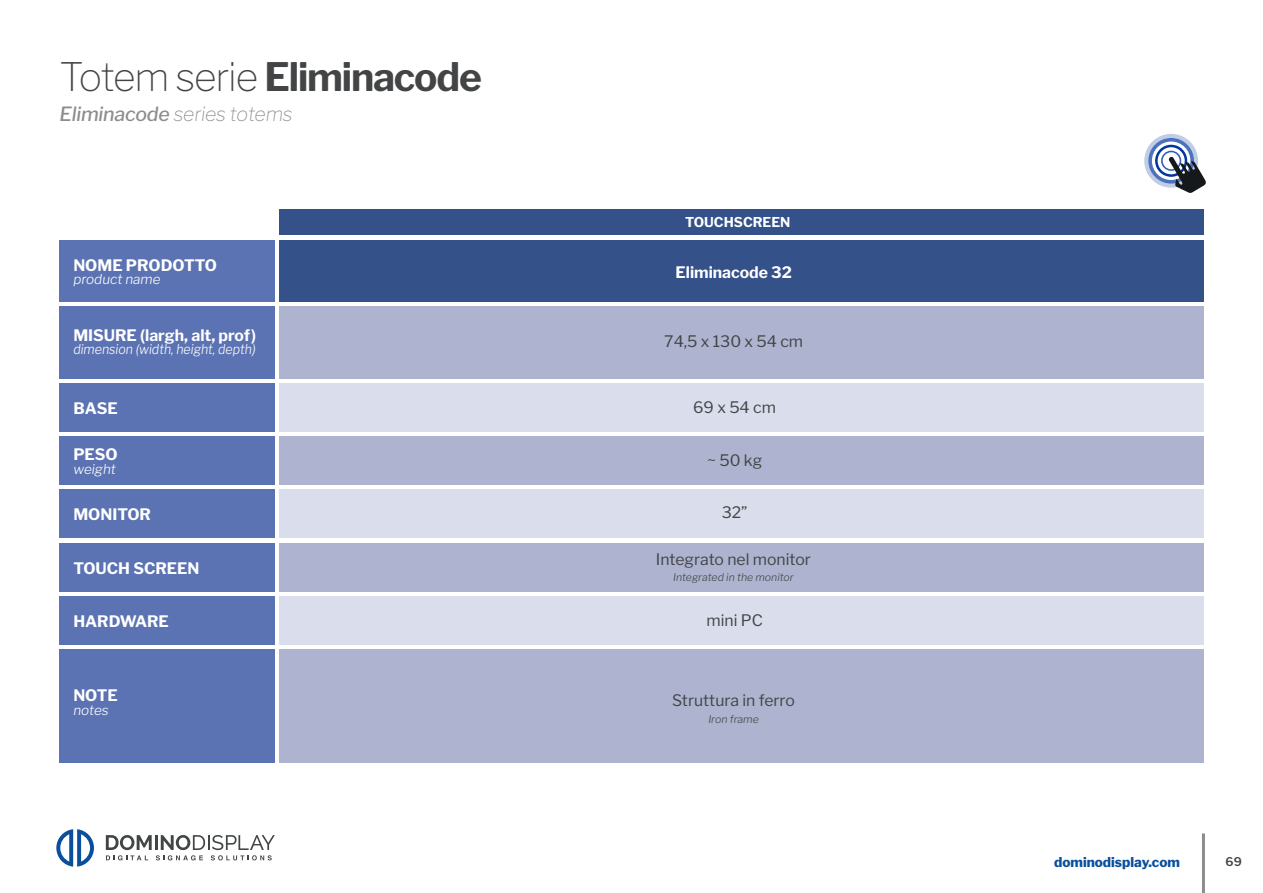
<style>
.page{position:relative;width:1263px;height:893px;background:#fff}
.page>*{position:absolute;margin:0;border:0;box-sizing:border-box;transform-origin:0 0}
.t1{font:700 39px "Libre Franklin";letter-spacing:-.03em;color:#424445}
.t2{font:italic 100 19.5px "Libre Franklin";letter-spacing:-.01em;color:#8e8d8d}
.t3{font:700 15.75px "Libre Franklin";color:#fff}
.t4{font:15.75px "Libre Franklin";color:#424445}
.t5{font:italic 300 13.5px "Libre Franklin";color:#fff;scale:.92 1}
.t6{font:italic 300 13.5px "Libre Franklin";color:#fff}
.t7{font:800 13.5px "Libre Franklin";color:#0a4f9c}
.t8{font:700 13.5px "Libre Franklin";color:#fff}
.t9{font:600 12px "Libre Franklin";color:#424445}
.t10{font:italic 300 10.5px "Libre Franklin";color:#424445}
.s1{font-weight:100}
.s2{font-weight:500}
</style>
<div class="page">
<svg style="left:56px;top:829px;width:38px;height:38px"></svg>
<svg style="left:106px;top:835px;width:169px;height:25px"></svg>
<hr style="left:1202px;top:833px;width:3px;height:60px;background:#8e8d8d">
<div style="left:60px;top:241px;width:215px;height:61px;background:#5c73b3"></div>
<div style="left:60px;top:307px;width:215px;height:72px;background:#5c73b3"></div>
<div style="left:60px;top:649px;width:215px;height:114px;background:#5c73b3"></div>
<div style="left:60px;top:383px;width:215px;height:49px;background:#5c73b3"></div>
<div style="left:60px;top:489px;width:215px;height:49px;background:#5c73b3"></div>
<div style="left:60px;top:436px;width:215px;height:49px;background:#5c73b3"></div>
<div style="left:60px;top:543px;width:215px;height:48px;background:#5c73b3"></div>
<div style="left:60px;top:596px;width:215px;height:49px;background:#5c73b3"></div>
<div style="left:279px;top:209px;width:924px;height:25px;background:#35518a"></div>
<div style="left:279px;top:241px;width:924px;height:61px;background:#35518a"></div>
<div style="left:279px;top:307px;width:924px;height:72px;background:#aeb4d0"></div>
<div style="left:279px;top:649px;width:924px;height:114px;background:#aeb4d0"></div>
<div style="left:279px;top:383px;width:924px;height:49px;background:#daddeb"></div>
<div style="left:279px;top:489px;width:924px;height:49px;background:#daddeb"></div>
<div style="left:279px;top:436px;width:924px;height:49px;background:#aeb4d0"></div>
<div style="left:279px;top:543px;width:924px;height:48px;background:#aeb4d0"></div>
<div style="left:279px;top:596px;width:924px;height:49px;background:#daddeb"></div>
<div style="left:1155px;top:145px;width:32px;height:32px;border:3px solid #0036a0;border-radius:50%"></div>
<div style="left:1161px;top:151px;width:20px;height:20px;border:2px solid #0036a0;border-radius:50%"></div>
<div style="left:1148px;top:138px;width:46px;height:46px;border:4px solid #0036a0;border-radius:50%"></div>
<div style="left:1144px;top:134px;width:54px;height:54px;border:4px solid #0036a0;border-radius:50%"></div>
<svg style="left:1168px;top:156px;width:38px;height:37px"></svg>
<p class="t1" style="left:60px;top:53px;width:424px"><span class="s1">Totem serie</span> Eliminacode</p>
<p class="t2" style="left:60px;top:102px;width:235px"><span class="s2">Eliminacode</span> series totems</p>
<p class="t3" style="left:73px;top:255px;width:145px">NOME PRODOTTO</p>
<p class="t6" style="left:73px;top:271px;width:89px">product name</p>
<p class="t3" style="left:73px;top:325px;width:184px">MISURE (largh, alt, prof)</p>
<p class="t5" style="left:73px;top:341px;width:200px">dimension (width, height, depth)</p>
<p class="t3" style="left:73px;top:399px;width:46px">BASE</p>
<p class="t3" style="left:73px;top:445px;width:46px">PESO</p>
<p class="t6" style="left:73px;top:461px;width:44px">weight</p>
<p class="t3" style="left:73px;top:505px;width:79px">MONITOR</p>
<p class="t3" style="left:73px;top:558px;width:128px">TOUCH SCREEN</p>
<p class="t3" style="left:73px;top:611px;width:97px">HARDWARE</p>
<p class="t3" style="left:73px;top:686px;width:46px">NOTE</p>
<p class="t6" style="left:73px;top:702px;width:37px">notes</p>
<p class="t8" style="left:685px;top:214px;width:107px">TOUCHSCREEN</p>
<p class="t3" style="left:675px;top:263px;width:118px">Eliminacode 32</p>
<p class="t4" style="left:664px;top:332px;width:140px">74,5 x 130 x 54 cm</p>
<p class="t4" style="left:693px;top:398px;width:84px">69 x 54 cm</p>
<p class="t4" style="left:707px;top:451px;width:57px">~ 50 kg</p>
<p class="t4" style="left:722px;top:503px;width:27px">32”</p>
<p class="t4" style="left:656px;top:550px;width:157px">Integrato nel monitor</p>
<p class="t10" style="left:673px;top:571px;width:122px">Integrated in the monitor</p>
<p class="t4" style="left:706px;top:611px;width:58px">mini PC</p>
<p class="t4" style="left:672px;top:691px;width:124px">Struttura in ferro</p>
<p class="t10" style="left:708px;top:712px;width:52px">Iron frame</p>
<p class="t7" style="left:1054px;top:854px;width:127px">dominodisplay.com</p>
<p class="t9" style="left:1225px;top:854px;width:18px">69</p>
</div>
